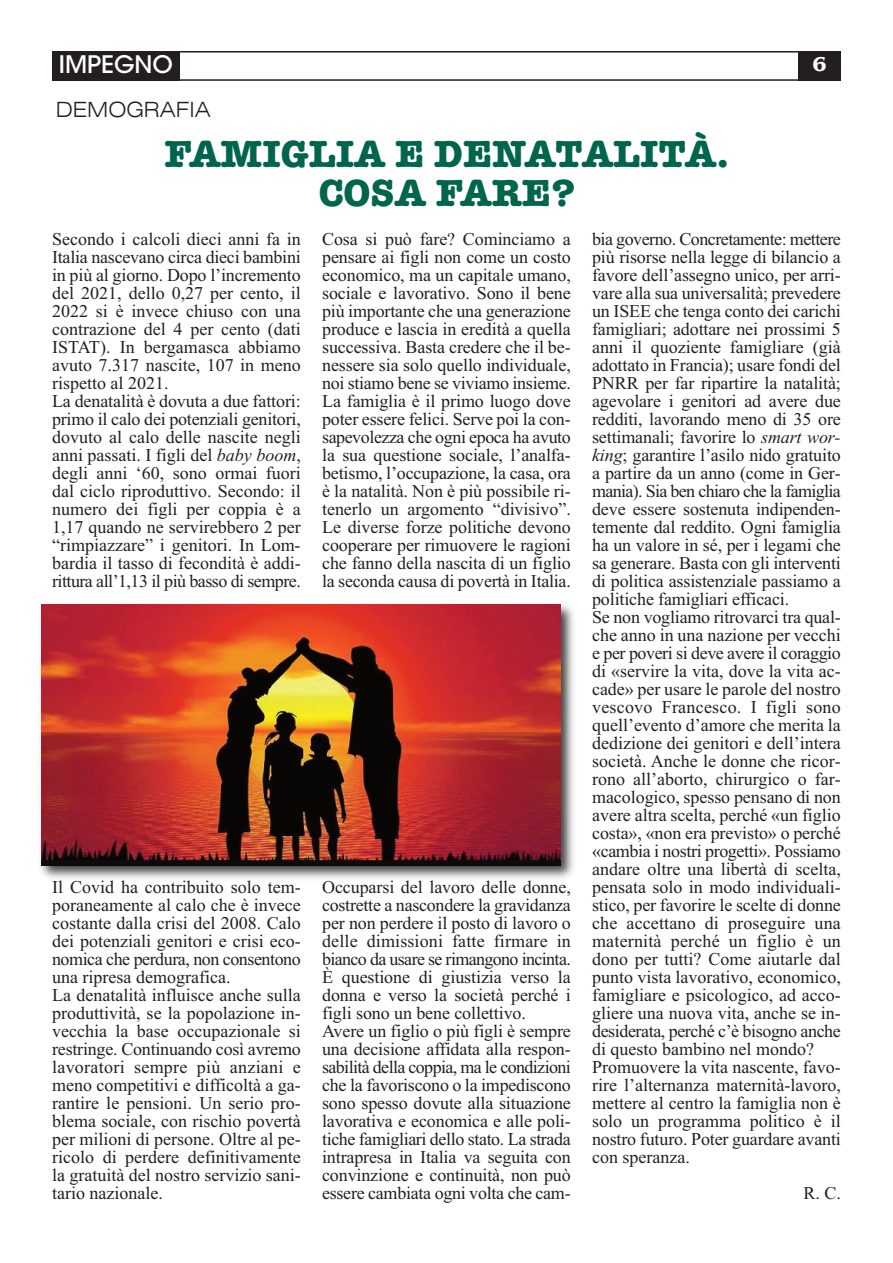
<style>
.page{position:relative;width:893px;height:1263px;background:#fff}
.page>*{position:absolute;margin:0;border:0;box-sizing:border-box;transform-origin:0 0}
.t1{font:700 39px/39px "American Typewriter";color:#00654d;text-align:center}
.t2{font:500 24px "ITC Avant Garde Std";color:#fff}
.t3{font:300 expanded 21px "Swiss 721 BT";color:#231f20}
.t4{font:700 21px "Benguiat Std";color:#fff}
.t5{font:18px/18px "Times New Roman";letter-spacing:-.005em;color:#231f20}
.s1{font-style:italic}
</style>
<div class="page">
<div style="left:52px;top:51px;width:789px;height:30px;border:2px solid #231f20"></div>
<div style="left:52px;top:51px;width:128px;height:30px;background:#231f20"></div>
<div style="left:798px;top:51px;width:43px;height:30px;background:#231f20"></div>
<img style="left:40px;top:604px;width:534px;height:275px">
<img style="left:41px;top:605px;width:519px;height:260px">
<h2 class="t2" style="left:59px;top:55px;width:116px">IMPEGNO</h2>
<p class="t4" style="left:812px;top:57px;width:16px">6</p>
<p class="t3" style="left:56px;top:102px;width:156px">DEMOGRAFIA</p>
<h1 class="t1" style="left:164px;top:133px;width:566px">FAMIGLIA E DENATALITÀ.<br>COSA FARE?</h1>
<p class="t5" style="left:52px;top:230px;width:250px">Secondo i calcoli dieci anni fa in Italia nascevano circa dieci bambini in più al giorno. Dopo l’incremento del 2021, dello 0,27 per cento, il 2022 si è invece chiuso con una contrazione del 4 per cento (dati ISTAT). In bergamasca abbiamo avuto 7.317 nascite, 107 in meno rispetto al 2021.<br>La denatalità è dovuta a due fattori: primo il calo dei potenziali genitori, dovuto al calo delle nascite negli anni passati. I figli del <span class="s1">baby boom</span>, degli anni ‘60, sono ormai fuori dal ciclo riproduttivo. Secondo: il numero dei figli per coppia è a 1,17 quando ne servirebbero 2 per “rimpiazzare” i genitori. In Lom&shy;bardia il tasso di fecondità è addi&shy;rittura all’1,13 il più basso di sempre.</p>
<p class="t5" style="left:322px;top:230px;width:250px;text-align:justify">Cosa si può fare? Cominciamo a pensare ai figli non come un costo economico, ma un capitale umano, sociale e lavorativo. Sono il bene più importante che una generazione produce e lascia in eredità a quella successiva. Basta credere che il be&shy;nessere sia solo quello individuale, noi stiamo bene se viviamo insieme.<br>La famiglia è il primo luogo dove poter essere felici. Serve poi la con&shy;sapevolezza che ogni epoca ha avuto la sua questione sociale, l’analfa&shy;betismo, l’occupazione, la casa, ora è la natalità. Non è più possibile ri&shy;tenerlo un argomento “divisivo”.<br>Le diverse forze politiche devono cooperare per rimuovere le ragioni che fanno della nascita di un figlio la seconda causa di povertà in Italia.</p>
<p class="t5" style="left:52px;top:878px;width:250px">Il Covid ha contribuito solo tem&shy;poraneamente al calo che è invece costante dalla crisi del 2008. Calo dei potenziali genitori e crisi eco&shy;nomica che perdura, non consentono una ripresa demografica.<br>La denatalità influisce anche sulla produttività, se la popolazione in&shy;vecchia la base occupazionale si restringe. Continuando così avremo lavoratori sempre più anziani e meno competitivi e difficoltà a ga&shy;rantire le pensioni. Un serio pro&shy;blema sociale, con rischio povertà per milioni di persone. Oltre al pe&shy;ricolo di perdere definitivamente la gratuità del nostro servizio sani&shy;tario nazionale.</p>
<p class="t5" style="left:322px;top:878px;width:250px">Occuparsi del lavoro delle donne, costrette a nascondere la gravidanza per non perdere il posto di lavoro o delle dimissioni fatte firmare in bianco da usare se rimangono incinta.<br>È questione di giustizia verso la donna e verso la società perché i figli sono un bene collettivo.<br>Avere un figlio o più figli è sempre una decisione affidata alla respon&shy;sabilità della coppia, ma le condizioni che la favoriscono o la impediscono sono spesso dovute alla situazione lavorativa e economica e alle poli&shy;tiche famigliari dello stato. La strada intrapresa in Italia va seguita con convinzione e continuità, non può essere cambiata ogni volta che cam-</p>
<p class="t5" style="left:592px;top:230px;width:250px">bia governo. Concretamente: mettere più risorse nella legge di bilancio a favore dell’assegno unico, per arri&shy;vare alla sua universalità; prevedere un ISEE che tenga conto dei carichi famigliari; adottare nei prossimi 5 anni il quoziente famigliare (già adottato in Francia); usare fondi del PNRR per far ripartire la natalità; agevolare i genitori ad avere due redditi, lavorando meno di 35 ore settimanali; favorire lo <span class="s1">smart wor&shy;king</span>; garantire l’asilo nido gratuito a partire da un anno (come in Ger&shy;mania). Sia ben chiaro che la famiglia deve essere sostenuta indipenden&shy;temente dal reddito. Ogni famiglia ha un valore in sé, per i legami che sa generare. Basta con gli interventi di politica assistenziale passiamo a politiche famigliari efficaci.<br>Se non vogliamo ritrovarci tra qual&shy;che anno in una nazione per vecchi e per poveri si deve avere il coraggio di «servire la vita, dove la vita ac&shy;cade» per usare le parole del nostro vescovo Francesco. I figli sono quell’evento d’amore che merita la dedizione dei genitori e dell’intera società. Anche le donne che ricor&shy;rono all’aborto, chirurgico o far&shy;macologico, spesso pensano di non avere altra scelta, perché «un figlio costa», «non era previsto» o perché «cambia i nostri progetti». Possiamo andare oltre una libertà di scelta, pensata solo in modo individuali&shy;stico, per favorire le scelte di donne che accettano di proseguire una maternità perché un figlio è un dono per tutti? Come aiutarle dal punto vista lavorativo, economico, famigliare e psicologico, ad acco&shy;gliere una nuova vita, anche se in&shy;desiderata, perché c’è bisogno anche di questo bambino nel mondo?<br>Promuovere la vita nascente, favo&shy;rire l’alternanza maternità-lavoro, mettere al centro la famiglia non è solo un programma politico è il nostro futuro. Poter guardare avanti con speranza.</p>
<p class="t5" style="left:803px;top:1184px;width:39px">R. C.</p>
</div>
